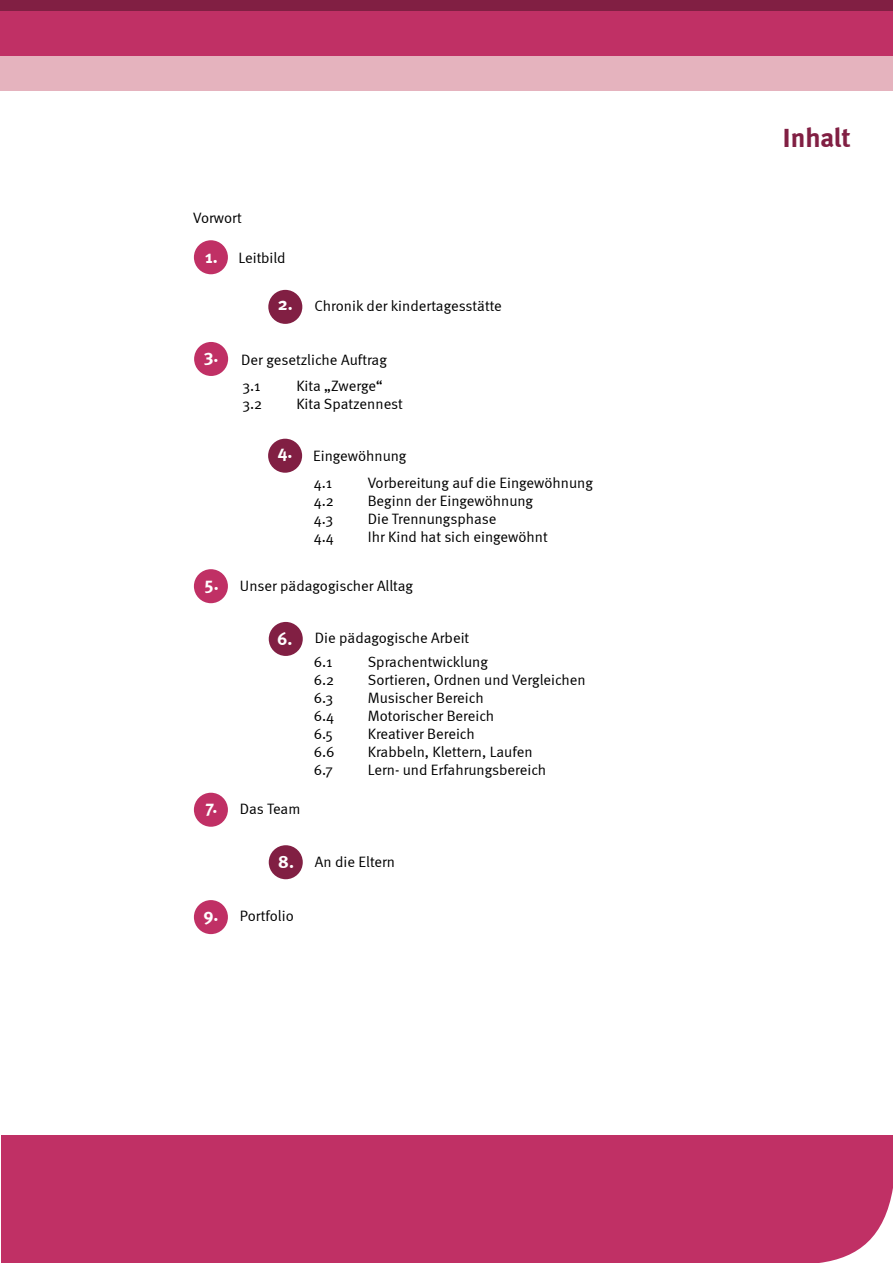
<style>
.page{position:relative;width:893px;height:1263px;background:#fff}
.page>*{position:absolute;margin:0;border:0;box-sizing:border-box;transform-origin:0 0}
.t1{font:700 27px "Meta";color:#811f43}
.t2{font:700 18px "Meta";color:#fff}
.t3{font:15px/25.7px "Meta Normal";color:#000}
.s1{font-family:"Meta";font-weight:700;font-size:18px;color:#fff}
</style>
<div class="page">
<div style="left:0;top:0;width:893px;height:58px;background:#c03065"></div>
<div style="left:0;top:0;width:893px;height:11px;background:#811f43"></div>
<div style="left:1px;top:1135px;width:892px;height:128px;background:#c03065"></div>
<div style="left:194px;top:240px;width:34px;height:34px;background:#c03065;border-radius:50%"></div>
<div style="left:268px;top:439px;width:34px;height:34px;background:#811f43;border-radius:50%"></div>
<div style="left:194px;top:569px;width:34px;height:34px;background:#c03065;border-radius:50%"></div>
<div style="left:194px;top:342px;width:34px;height:34px;background:#c03065;border-radius:50%"></div>
<div style="left:269px;top:622px;width:34px;height:34px;background:#811f43;border-radius:50%"></div>
<div style="left:194px;top:793px;width:34px;height:34px;background:#c03065;border-radius:50%"></div>
<div style="left:194px;top:900px;width:34px;height:34px;background:#c03065;border-radius:50%"></div>
<div style="left:269px;top:845px;width:34px;height:34px;background:#811f43;border-radius:50%"></div>
<div style="left:268px;top:290px;width:34px;height:34px;background:#811f43;border-radius:50%"></div>
<svg style="left:819px;top:1188px;width:74px;height:75px"></svg>
<div style="left:0;top:56px;width:893px;height:34px;background:#e5b3be"></div>
<p class="t3" style="left:193px;top:205px;width:50px">Vorwort</p>
<p class="t3" style="left:205px;top:244px;width:82px"><span class="s1">1.</span> Leitbild</p>
<p class="t2" style="left:278px;top:293px;width:16px">2.</p>
<p class="t3" style="left:314px;top:293px;width:189px">Chronik der kindertagesstätte</p>
<p class="t3" style="left:242px;top:347px;width:146px;text-indent:-39px"><sup>3.</sup> Der gesetzliche Auftrag<br>3.1</p>
<p class="t3" style="left:296px;top:372px;width:88px">Kita „Zwerge“</p>
<p class="t3" style="left:242px;top:390px;width:21px">3.2</p>
<p class="t3" style="left:296px;top:390px;width:108px">Kita Spatzennest</p>
<p class="t3" style="left:278px;top:443px;width:130px"><sup>4.</sup> Eingewöhnung</p>
<p class="t3" style="left:314px;top:470px;width:20px">4.1</p>
<p class="t3" style="left:368px;top:470px;width:227px">Vorbereitung auf die Eingewöhnung</p>
<p class="t3" style="left:314px;top:488px;width:22px">4.2</p>
<p class="t3" style="left:368px;top:488px;width:167px">Beginn der Eingewöhnung</p>
<p class="t3" style="left:314px;top:506px;width:21px">4.3</p>
<p class="t3" style="left:368px;top:506px;width:130px">Die Trennungsphase</p>
<p class="t3" style="left:314px;top:524px;width:22px">4.4</p>
<p class="t3" style="left:368px;top:524px;width:181px">Ihr Kind hat sich eingewöhnt</p>
<p class="t3" style="left:205px;top:572px;width:210px"><span class="s1">5.</span> Unser pädagogischer Alltag</p>
<p class="t3" style="left:277px;top:625px;width:193px"><span class="s1">6.</span> Die pädagogische Arbeit</p>
<p class="t3" style="left:206px;top:796px;width:96px"><span class="s1">7.</span> Das Team</p>
<p class="t3" style="left:314px;top:649px;width:20px">6.1</p>
<p class="t3" style="left:368px;top:649px;width:122px">Sprachentwicklung</p>
<p class="t3" style="left:314px;top:667px;width:22px">6.2</p>
<p class="t3" style="left:368px;top:667px;width:219px">Sortieren, Ordnen und Vergleichen</p>
<p class="t3" style="left:314px;top:685px;width:21px">6.3</p>
<p class="t3" style="left:368px;top:685px;width:117px">Musischer Bereich</p>
<p class="t3" style="left:314px;top:703px;width:22px">6.4</p>
<p class="t3" style="left:368px;top:703px;width:128px">Motorischer Bereich</p>
<p class="t3" style="left:314px;top:721px;width:21px">6.5</p>
<p class="t3" style="left:368px;top:721px;width:108px">Kreativer Bereich</p>
<p class="t3" style="left:314px;top:739px;width:22px">6.6</p>
<p class="t3" style="left:368px;top:739px;width:166px">Krabbeln, Klettern, Laufen</p>
<p class="t3" style="left:314px;top:757px;width:21px">6.7</p>
<p class="t3" style="left:368px;top:757px;width:180px">Lern- und Erfahrungsbereich</p>
<p class="t3" style="left:278px;top:848px;width:118px"><span class="s1">8.</span> An die Eltern</p>
<p class="t3" style="left:203px;top:903px;width:92px"><span class="s1">9.</span> Portfolio</p>
<h1 class="t1" style="left:783px;top:122px;width:69px">Inhalt</h1>
</div>
